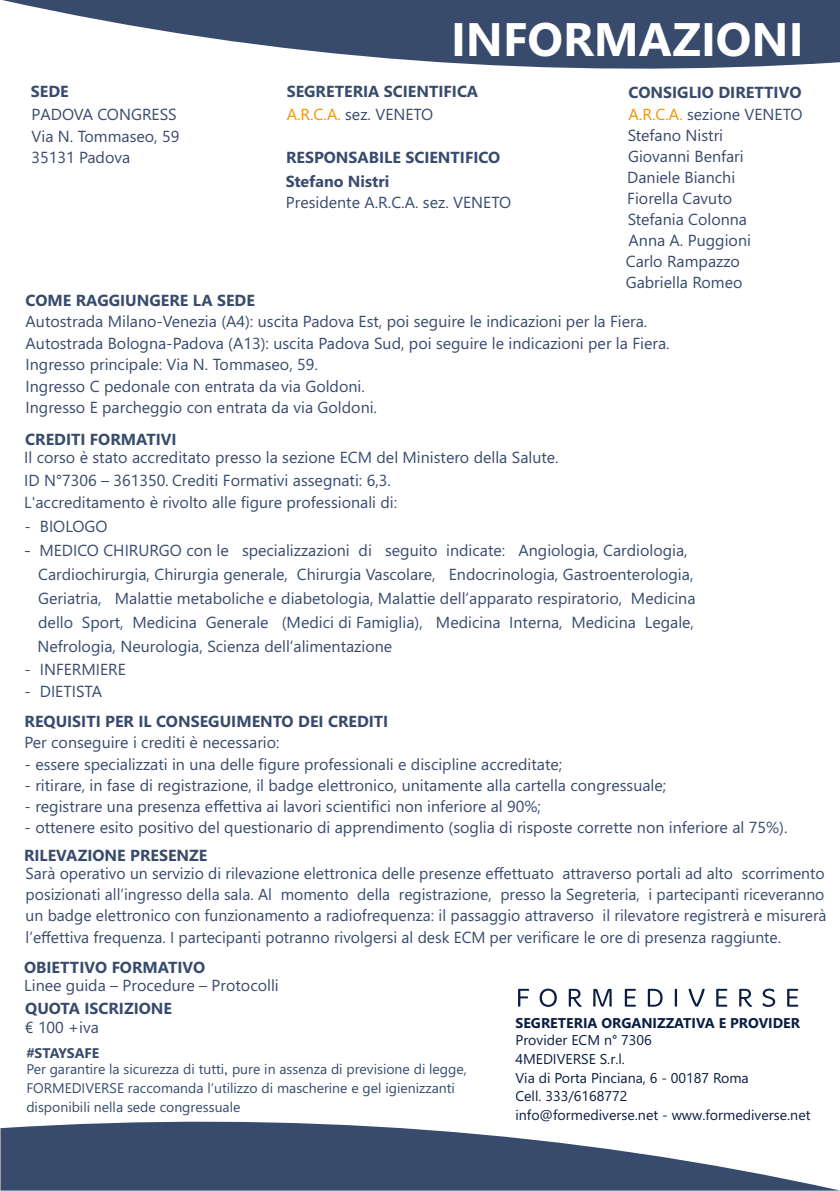
<style>
.page{position:relative;width:840px;height:1191px;background:#fff}
.page>*{position:absolute;margin:0;border:0;box-sizing:border-box;transform-origin:0 0}
.t1{font:700 47px "Segoe UI";color:#fff}
.t2{font:16px/21.2px "Segoe UI";color:#384b6d}
.t3{font:700 16px/22px "Segoe UI";color:#384b6d}
.t4{font:14.2px/18.8px "Segoe UI";color:#091d42}
.t5{font:700 14.2px "Segoe UI";color:#091d42}
.t6{font:14px/15.8px "Segoe UI";color:#384b6d}
.s1{font-weight:400;color:#f29400}
.s2{font-weight:400}
.s3{font-weight:700}
.s4{color:#f29400}
.s5{font-family:"Merge";font-weight:300}
</style>
<div class="page">
<svg style="left:518px;top:988px;width:279px;height:19px"></svg>
<svg style="left:2px;top:0;width:837px;height:69px;fill:#384b6d"></svg>
<svg style="left:0;top:1121px;width:837px;height:69px;fill:#384b6d"></svg>
<p class="t3" style="left:31px;top:82px;width:39px">SEDE</p>
<p class="t2" style="left:31px;top:105px;width:149px;line-height:21.8px">PADOVA CONGRESS<br>Via N. Tommaseo, 59<br>35131 Padova</p>
<h1 class="t1" style="left:451px;top:22px;width:354px">INFORMAZIONI</h1>
<p class="t3" style="left:286px;top:82px;width:193px">SEGRETERIA SCIENTIFICA<br><span class="s1">A.R.C.A.</span> <span class="s2">sez. VENETO</span></p>
<p class="t3" style="left:286px;top:148px;width:216px">RESPONSABILE SCIENTIFICO</p>
<p class="t3" style="left:286px;top:172px;width:105px">Stefano Nistri</p>
<p class="t2" style="left:286px;top:194px;width:226px">Presidente A.R.C.A. sez. VENETO</p>
<p class="t2" style="left:625px;top:83px;width:178px"><span class="s3">CONSIGLIO DIRETTIVO<br></span><span class="s4">A.R.C.A.</span> sezione VENETO<br>Stefano Nistri<br>Giovanni Benfari<br>Daniele Bianchi<br>Fiorella Cavuto<br>Stefania Colonna<br>Anna A. Puggioni<br>Carlo Rampazzo<br>Gabriella Romeo</p>
<p class="t3" style="left:26px;top:291px;width:230px">COME RAGGIUNGERE LA SEDE</p>
<p class="t2" style="left:26px;top:312px;width:645px">Autostrada Milano-Venezia (A4): uscita Padova Est, poi seguire le indicazioni per la Fiera.<br>Autostrada Bologna-Padova (A13): uscita Padova Sud, poi seguire le indicazioni per la Fiera.<br>Ingresso principale: Via N. Tommaseo, 59.<br>Ingresso C pedonale con entrata da via Goldoni.<br>Ingresso E parcheggio con entrata da via Goldoni.</p>
<p class="t3" style="left:25px;top:430px;width:153px">CREDITI FORMATIVI</p>
<p class="t2" style="left:24px;top:448px;width:535px">Il corso è stato accreditato presso la sezione ECM del Ministero della Salute.</p>
<p class="t2" style="left:24px;top:470px;width:374px;line-height:22.2px">ID N°7306 – 361350. Crediti Formativi assegnati: 6,3.<br>L'accreditamento è rivolto alle figure professionali di:</p>
<p class="t2" style="left:37px;top:540px;width:659px;line-height:24px">MEDICO CHIRURGO con le specializzazioni di seguito indicate: Angiologia, Cardiologia, Cardiochirurgia, Chirurgia generale, Chirurgia Vascolare, Endocrinologia, Gastroenterologia, Geriatria, Malattie metaboliche e diabetologia, Malattie dell’apparato respiratorio, Medicina dello Sport, Medicina Generale (Medici di Famiglia), Medicina Interna, Medicina Legale, Nefrologia, Neurologia, Scienza dell’alimentazione</p>
<p class="t2" style="left:25px;top:515px;width:84px;line-height:24px">- BIOLOGO -</p>
<p class="t2" style="left:25px;top:660px;width:103px">- INFERMIERE</p>
<p class="t2" style="left:25px;top:682px;width:79px">- DIETISTA</p>
<p class="t3" style="left:25px;top:712px;width:365px">REQUISITI PER IL CONSEGUIMENTO DEI CREDITI</p>
<p class="t2" style="left:25px;top:733px;width:256px">Per conseguire i crediti è necessario:</p>
<p class="t2" style="left:25px;top:755px;width:539px">- essere specializzati in una delle figure professionali e discipline accreditate;</p>
<p class="t2" style="left:25px;top:776px;width:643px">- ritirare, in fase di registrazione, il badge elettronico, unitamente alla cartella congressuale;</p>
<p class="t2" style="left:25px;top:797px;width:517px">- registrare una presenza effettiva ai lavori scientifici non inferiore al 90%;</p>
<p class="t2" style="left:25px;top:818px;width:764px">- ottenere esito positivo del questionario di apprendimento (soglia di risposte corrette non inferiore al 75%).</p>
<p class="t3" style="left:24px;top:846px;width:185px">RILEVAZIONE PRESENZE</p>
<p class="t2" style="left:26px;top:864px;width:802px">Sarà operativo un servizio di rilevazione elettronica delle presenze effettuato attraverso portali ad alto scorrimento posizionati all’ingresso della sala. Al momento della registrazione, presso la Segreteria, i partecipanti riceveranno un badge elettronico con funzionamento a radiofrequenza: il passaggio attraverso il rilevatore registrerà e misurerà l’effettiva frequenza. I partecipanti potranno rivolgersi al desk ECM per verificare le ore di presenza raggiunte.</p>
<p class="t3" style="left:24px;top:958px;width:183px">OBIETTIVO FORMATIVO</p>
<p class="t2" style="left:24px;top:975px;width:256px">Linee guida – Procedure – Protocolli</p>
<p class="t3" style="left:25px;top:999px;width:148px">QUOTA ISCRIZIONE</p>
<p class="t2" style="left:25px;top:1018px;width:75px">€ 100 +iva</p>
<p class="t6" style="left:26px;top:1046px;width:441px"><span class="s3">#STAYSAFE<br></span>Per garantire la sicurezza di tutti<span class="s5">,</span> pure in assenza di previsione di legge,</p>
<p class="t6" style="left:26px;top:1080px;width:430px;line-height:18.6px">FORMEDIVERSE raccomanda l’utilizzo di mascherine e gel igienizzanti disponibili nella sede congressuale</p>
<p class="t5" style="left:515px;top:1018px;width:286px">SEGRETERIA ORGANIZZATIVA E PROVIDER</p>
<p class="t4" style="left:515px;top:1031px;width:296px">Provider ECM n° 7306<br>4MEDIVERSE S.r.l.<br>Via di Porta Pinciana, 6 - 00187 Roma<br>Cell. 333/6168772<br>info@formediverse.net - www.formediverse.net</p>
</div>
